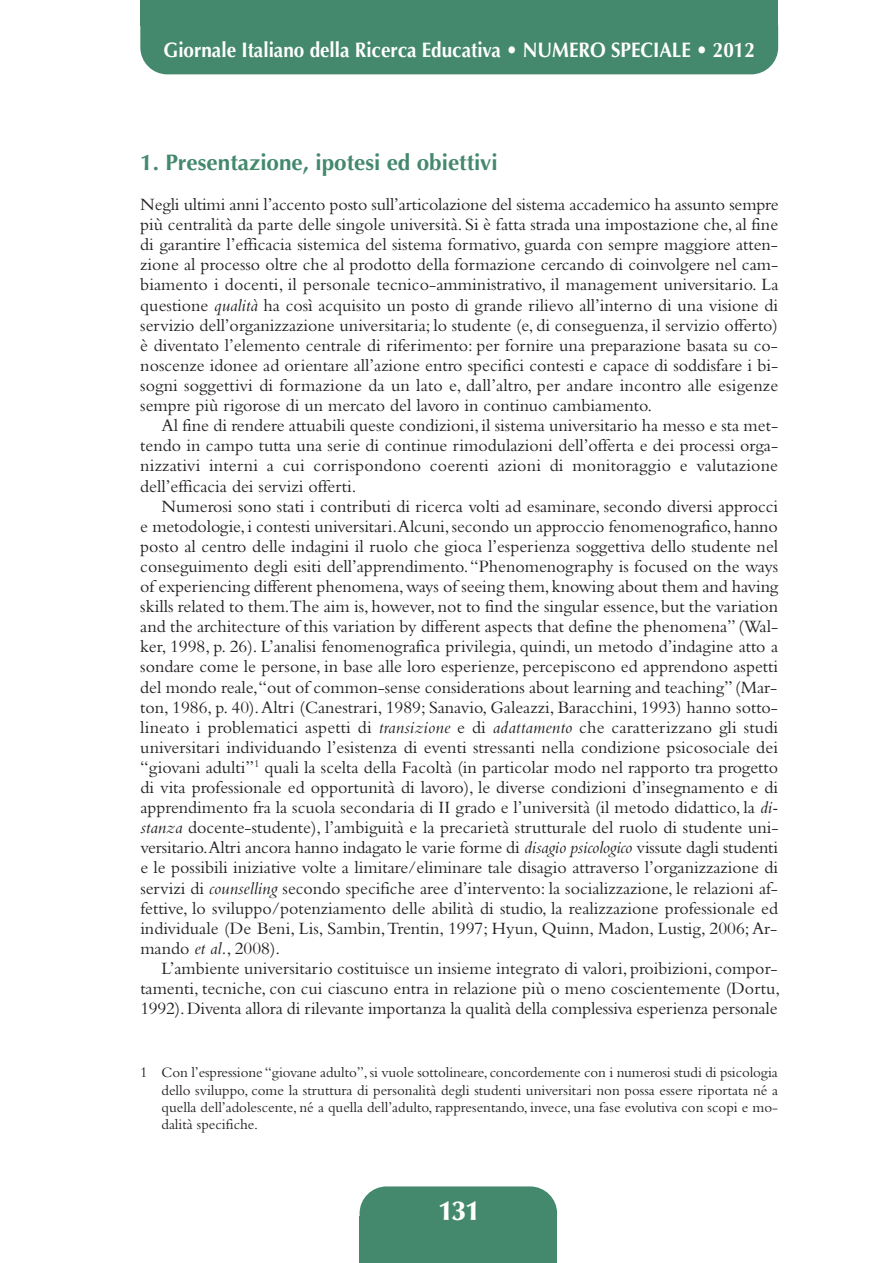
<style>
.page{position:relative;width:893px;height:1263px;background:#fff}
.page>*{position:absolute;margin:0;border:0;box-sizing:border-box;transform-origin:0 0}
.t1{font:900 27px "Optima";color:#fff}
.t2{font:700 22.5px "Optima";color:#44896d}
.t3{font:700 21px "Optima";color:#fff;scale:.9 1}
.t4{font:18px "Bembo";color:#231f20}
.t5{font:15px/17.1px "Bembo";color:#231f20;text-align:justify}
.s1{font-style:italic}
</style>
<div class="page">
<div style="left:140px;top:1px;width:638px;height:73px;background:#44896d;border-radius:27px"></div>
<div style="left:140px;top:0;width:638px;height:26px;background:#44896d"></div>
<div style="left:360px;top:1216px;width:197px;height:47px;background:#44896d"></div>
<div style="left:360px;top:1186px;width:197px;height:55px;background:#44896d;border-radius:27px"></div>
<p class="t3" style="left:164px;top:38px;width:658px">Giornale Italiano della Ricerca Educativa • NUMERO SPECIALE • 2012</p>
<p class="t2" style="left:140px;top:149px;width:359px">1. Presentazione, ipotesi ed obiettivi</p>
<p class="t4" style="left:140px;top:198px;width:640px">Negli ultimi anni l’accento posto sull’articolazione del sistema accademico ha assunto sempre</p>
<p class="t4" style="left:140px;top:218px;width:639px">più centralità da parte delle singole università. Si è fatta strada una impostazione che, al fine</p>
<p class="t4" style="left:140px;top:238px;width:639px">di garantire l’efficacia sistemica del sistema formativo, guarda con sempre maggiore atten-</p>
<p class="t4" style="left:140px;top:258px;width:639px">zione al processo oltre che al prodotto della formazione cercando di coinvolgere nel cam-</p>
<p class="t4" style="left:140px;top:278px;width:640px">biamento i docenti, il personale tecnico-amministrativo, il management universitario. La</p>
<p class="t4" style="left:140px;top:299px;width:639px">questione <span class="s1">qualità</span> ha così acquisito un posto di grande rilievo all’interno di una visione di</p>
<p class="t4" style="left:140px;top:319px;width:639px">servizio dell’organizzazione universitaria; lo studente (e, di conseguenza, il servizio offerto)</p>
<p class="t4" style="left:140px;top:339px;width:639px">è diventato l’elemento centrale di riferimento: per fornire una preparazione basata su co-</p>
<p class="t4" style="left:140px;top:359px;width:639px">noscenze idonee ad orientare all’azione entro specifici contesti e capace di soddisfare i bi-</p>
<p class="t4" style="left:140px;top:379px;width:639px">sogni soggettivi di formazione da un lato e, dall’altro, per andare incontro alle esigenze</p>
<p class="t4" style="left:140px;top:399px;width:513px">sempre più rigorose di un mercato del lavoro in continuo cambiamento.</p>
<p class="t4" style="left:162px;top:419px;width:618px">Al fine di rendere attuabili queste condizioni, il sistema universitario ha messo e sta met-</p>
<p class="t4" style="left:140px;top:439px;width:639px">tendo in campo tutta una serie di continue rimodulazioni dell’offerta e dei processi orga-</p>
<p class="t4" style="left:140px;top:459px;width:639px">nizzativi interni a cui corrispondono coerenti azioni di monitoraggio e valutazione</p>
<p class="t4" style="left:140px;top:480px;width:218px">dell’efficacia dei servizi offerti.</p>
<p class="t4" style="left:162px;top:500px;width:618px">Numerosi sono stati i contributi di ricerca volti ad esaminare, secondo diversi approcci</p>
<p class="t4" style="left:140px;top:520px;width:639px">e metodologie, i contesti universitari.Alcuni, secondo un approccio fenomenografico, hanno</p>
<p class="t4" style="left:140px;top:540px;width:639px">posto al centro delle indagini il ruolo che gioca l’esperienza soggettiva dello studente nel</p>
<p class="t4" style="left:140px;top:560px;width:639px">conseguimento degli esiti dell’apprendimento. “Phenomenography is focused on the ways</p>
<p class="t4" style="left:140px;top:580px;width:640px">of experiencing different phenomena, ways of seeing them, knowing about them and having</p>
<p class="t4" style="left:140px;top:600px;width:639px">skills related to them.The aim is, however, not to find the singular essence, but the variation</p>
<p class="t4" style="left:140px;top:620px;width:639px">and the architecture of this variation by different aspects that define the phenomena” (Wal-</p>
<p class="t4" style="left:140px;top:640px;width:639px">ker, 1998, p. 26). L’analisi fenomenografica privilegia, quindi, un metodo d’indagine atto a</p>
<p class="t4" style="left:140px;top:661px;width:639px">sondare come le persone, in base alle loro esperienze, percepiscono ed apprendono aspetti</p>
<p class="t4" style="left:140px;top:681px;width:638px">del mondo reale,“out of common-sense considerations about learning and teaching” (Mar-</p>
<p class="t4" style="left:140px;top:701px;width:639px">ton, 1986, p. 40). Altri (Canestrari, 1989; Sanavio, Galeazzi, Baracchini, 1993) hanno sotto-</p>
<p class="t4" style="left:140px;top:721px;width:639px">lineato i problematici aspetti di <span class="s1">transizione</span> e di <span class="s1">adattamento</span> che caratterizzano gli studi</p>
<p class="t4" style="left:140px;top:741px;width:639px">universitari individuando l’esistenza di eventi stressanti nella condizione psicosociale dei</p>
<p class="t4" style="left:140px;top:761px;width:639px">“giovani adulti”<sup>1</sup> quali la scelta della Facoltà (in particolar modo nel rapporto tra progetto</p>
<p class="t4" style="left:140px;top:781px;width:639px">di vita professionale ed opportunità di lavoro), le diverse condizioni d’insegnamento e di</p>
<p class="t4" style="left:140px;top:801px;width:639px">apprendimento fra la scuola secondaria di II grado e l’università (il metodo didattico, la <span class="s1">di-</span></p>
<p class="t4" style="left:140px;top:821px;width:640px"><span class="s1">stanza</span> docente-studente), l’ambiguità e la precarietà strutturale del ruolo di studente uni-</p>
<p class="t4" style="left:140px;top:841px;width:639px">versitario.Altri ancora hanno indagato le varie forme di <span class="s1">disagio psicologico</span> vissute dagli studenti</p>
<p class="t4" style="left:140px;top:861px;width:639px">e le possibili iniziative volte a limitare/eliminare tale disagio attraverso l’organizzazione di</p>
<p class="t4" style="left:140px;top:882px;width:639px">servizi di <span class="s1">counselling</span> secondo specifiche aree d’intervento: la socializzazione, le relazioni af-</p>
<p class="t4" style="left:140px;top:902px;width:639px">fettive, lo sviluppo/potenziamento delle abilità di studio, la realizzazione professionale ed</p>
<p class="t4" style="left:140px;top:922px;width:638px">individuale (De Beni, Lis, Sambin, Trentin, 1997; Hyun, Quinn, Madon, Lustig, 2006; Ar-</p>
<p class="t4" style="left:140px;top:942px;width:141px">mando <span class="s1">et al.</span>, 2008).</p>
<p class="t4" style="left:162px;top:962px;width:618px">L’ambiente universitario costituisce un insieme integrato di valori, proibizioni, compor-</p>
<p class="t4" style="left:140px;top:982px;width:641px">tamenti, tecniche, con cui ciascuno entra in relazione più o meno coscientemente (Dortu,</p>
<p class="t4" style="left:140px;top:1002px;width:639px">1992). Diventa allora di rilevante importanza la qualità della complessiva esperienza personale</p>
<p class="t5" style="left:162px;top:1066px;width:618px;text-indent:-21px">1 Con l’espressione “giovane adulto”, si vuole sottolineare, concordemente con i numerosi studi di psicologia dello sviluppo, come la struttura di personalità degli studenti universitari non possa essere riportata né a quella dell’adolescente, né a quella dell’adulto, rappresentando, invece, una fase evolutiva con scopi e mo&shy;dalità specifiche.</p>
<p class="t1" style="left:439px;top:1200px;width:42px">131</p>
</div>
